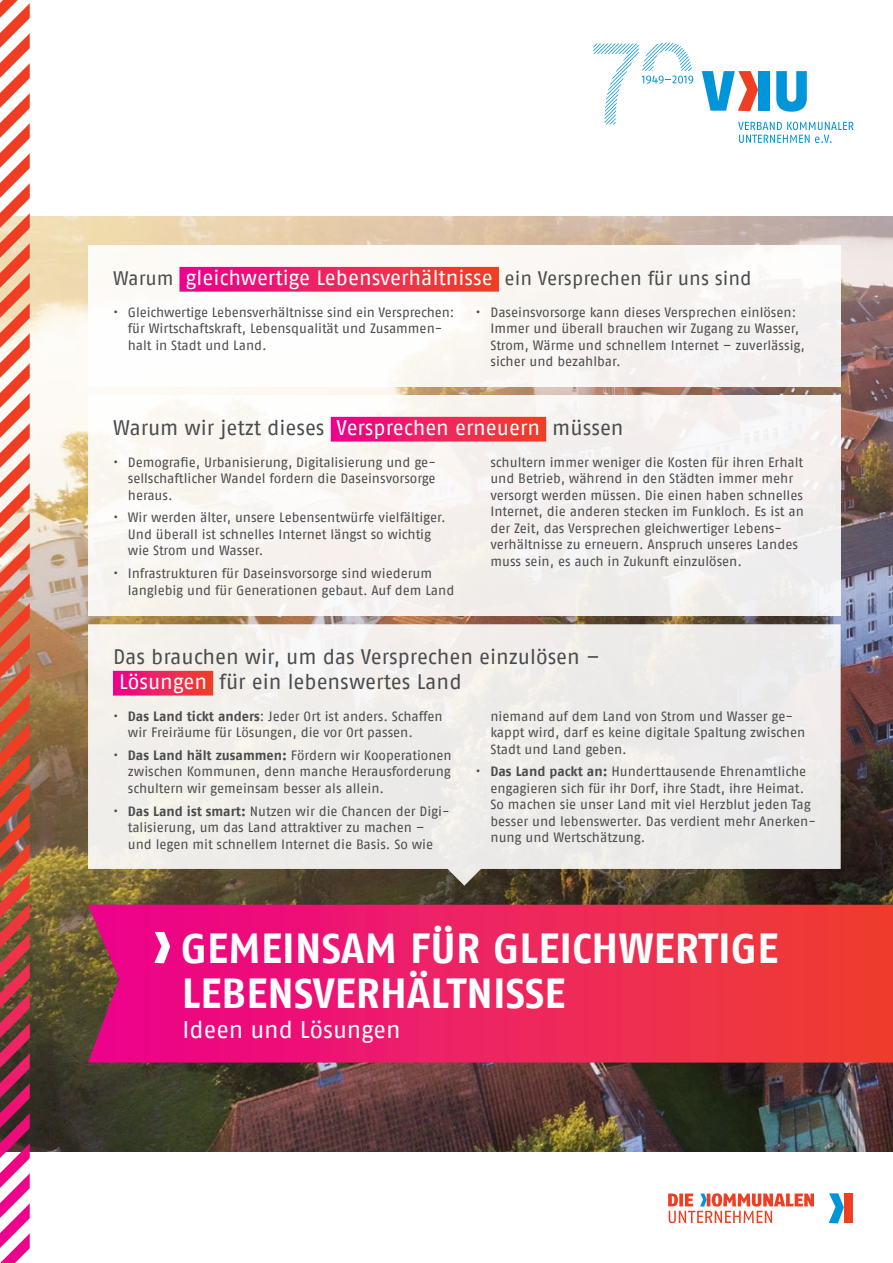
<style>
.page{position:relative;width:893px;height:1263px;background:#fff}
.page>*{position:absolute;margin:0;border:0;box-sizing:border-box;transform-origin:0 0}
.t1{font:700 42px/45px "Fago No";letter-spacing:.005em;color:#fff}
.t2{font:24px "Fago No";letter-spacing:-.005em;color:#fff}
.t3{font:21px/25.2px "Fago No Regular LF";letter-spacing:-.005em;color:#4b4c4d}
.t4{font:21px "Fago No Regular LF";letter-spacing:-.005em;color:#fff}
.t5{font:13.5px/16.5px "Fago No Regular LF";letter-spacing:-.005em;color:#4b4c4d}
.s1{font-size:19.5px;color:#4b4c4d}
.s2{color:#fff}
.s3{font-family:"Fago No Bold Lf"}
</style>
<div class="page">
<img style="left:30px;top:216px;width:863px;height:936px">
<div style="left:844px;top:1193px;width:8px;height:30px;background:#ef3e22"></div>
<svg style="left:829px;top:1193px;width:15px;height:30px"></svg>
<svg style="left:668px;top:1193px;width:146px;height:30px"></svg>
<svg style="left:0;top:0;width:30px;height:1263px"></svg>
<svg style="left:776px;top:71px;width:31px;height:41px"></svg>
<div style="left:758px;top:71px;width:11px;height:40px;background:#0095d9"></div>
<svg style="left:702px;top:71px;width:56px;height:40px"></svg>
<svg style="left:738px;top:122px;width:115px;height:21px"></svg>
<svg style="left:593px;top:43px;width:100px;height:81px"></svg>
<div style="left:88px;top:246px;width:753px;height:141px;background:#fbf9f6"></div>
<div style="left:179px;top:267px;width:320px;height:25px;background:linear-gradient(to right,#ed028f,#ef4428)"></div>
<div style="left:88px;top:395px;width:753px;height:221px;background:linear-gradient(to right,#fbf8f3,#f1eeee)"></div>
<div style="left:331px;top:417px;width:215px;height:25px;background:linear-gradient(to right,#ed028f,#ef4429)"></div>
<svg style="left:88px;top:624px;width:753px;height:262px;background:#e4e1dd"></svg>
<div style="left:113px;top:671px;width:100px;height:24px;background:linear-gradient(to right,#ed028f,#ef432a)"></div>
<svg style="left:88px;top:905px;width:805px;height:157px;background:#eb225d"></svg>
<svg style="left:154px;top:932px;width:16px;height:31px"></svg>
<h3 class="t4" style="left:113px;top:266px;width:640px"><span class="s1">Warum</span> gleichwertige Lebensverhältnisse <span class="s1">ein Versprechen für uns sind</span></h3>
<p class="t5" style="left:128px;top:304px;width:328px;text-indent:-15px">• Gleichwertige Lebensverhältnisse sind ein Versprechen: für Wirtschaftskraft, Lebensqualität und Zusammen&shy;halt in Stadt und Land.</p>
<p class="t5" style="left:490px;top:304px;width:316px;text-indent:-15px">• Daseinsvorsorge kann dieses Versprechen einlösen:<br>Immer und überall brauchen wir Zugang zu Wasser, Strom, Wärme und schnellem Internet – zuverlässig, sicher und bezahlbar.</p>
<h3 class="t3" style="left:113px;top:415px;width:512px">Warum wir jetzt dieses <span class="s2">Versprechen erneuern</span> müssen</h3>
<p class="t5" style="left:128px;top:453px;width:310px;text-align:justify;text-indent:-15px">• Demografie, Urbanisierung, Digitalisierung und ge&shy;sellschaftlicher Wandel fordern die Daseinsvorsorge heraus.</p>
<p class="t5" style="left:128px;top:509px;width:319px;text-indent:-15px">• Wir werden älter, unsere Lebensentwürfe vielfältiger.<br>Und überall ist schnelles Internet längst so wichtig wie Strom und Wasser.</p>
<p class="t5" style="left:128px;top:565px;width:328px;text-indent:-15px">• Infrastrukturen für Daseinsvorsorge sind wiederum langlebig und für Generationen gebaut. Auf dem Land</p>
<p class="t5" style="left:490px;top:453px;width:315px">schultern immer weniger die Kosten für ihren Erhalt und Betrieb, während in den Städten immer mehr versorgt werden müssen. Die einen haben schnelles Internet, die anderen stecken im Funkloch. Es ist an der Zeit, das Versprechen gleichwertiger Lebens&shy;verhältnisse zu erneuern. Anspruch unseres Landes muss sein, es auch in Zukunft einzulösen.</p>
<h3 class="t3" style="left:113px;top:644px;width:488px">Das brauchen wir, um das Versprechen einzulösen –<br><span class="s2">Lösungen</span> für ein lebenswertes Land</h3>
<p class="t5" style="left:128px;top:707px;width:316px;text-indent:-15px">• <span class="s3">Das Land tickt anders</span>: Jeder Ort ist anders. Schaffen wir Freiräume für Lösungen, die vor Ort passen.</p>
<p class="t5" style="left:128px;top:747px;width:325px;text-align:justify;text-indent:-15px">• <span class="s3">Das Land hält zusammen:</span> Fördern wir Kooperationen zwischen Kommunen, denn manche Herausforderung schultern wir gemeinsam besser als allein.</p>
<p class="t5" style="left:128px;top:803px;width:323px;text-indent:-15px">• <span class="s3">Das Land ist smart:</span> Nutzen wir die Chancen der Digi&shy;talisierung, um das Land attraktiver zu machen – und legen mit schnellem Internet die Basis. So wie</p>
<p class="t5" style="left:490px;top:707px;width:316px">niemand auf dem Land von Strom und Wasser ge&shy;kappt wird, darf es keine digitale Spaltung zwischen<br>Stadt und Land geben.</p>
<p class="t5" style="left:490px;top:763px;width:327px;text-indent:-15px">• <span class="s3">Das Land packt an:</span> Hunderttausende Ehrenamtliche engagieren sich für ihr Dorf, ihre Stadt, ihre Heimat.<br>So machen sie unser Land mit viel Herzblut jeden Tag besser und lebenswerter. Das verdient mehr Anerken&shy;nung und Wertschätzung.</p>
<h1 class="t1" style="left:181px;top:926px;width:599px">GEMEINSAM FÜR GLEICHWERTIGE<br>LEBENSVERHÄLTNISSE</h1>
<h2 class="t2" style="left:183px;top:1016px;width:219px">Ideen und Lösungen</h2>
</div>
